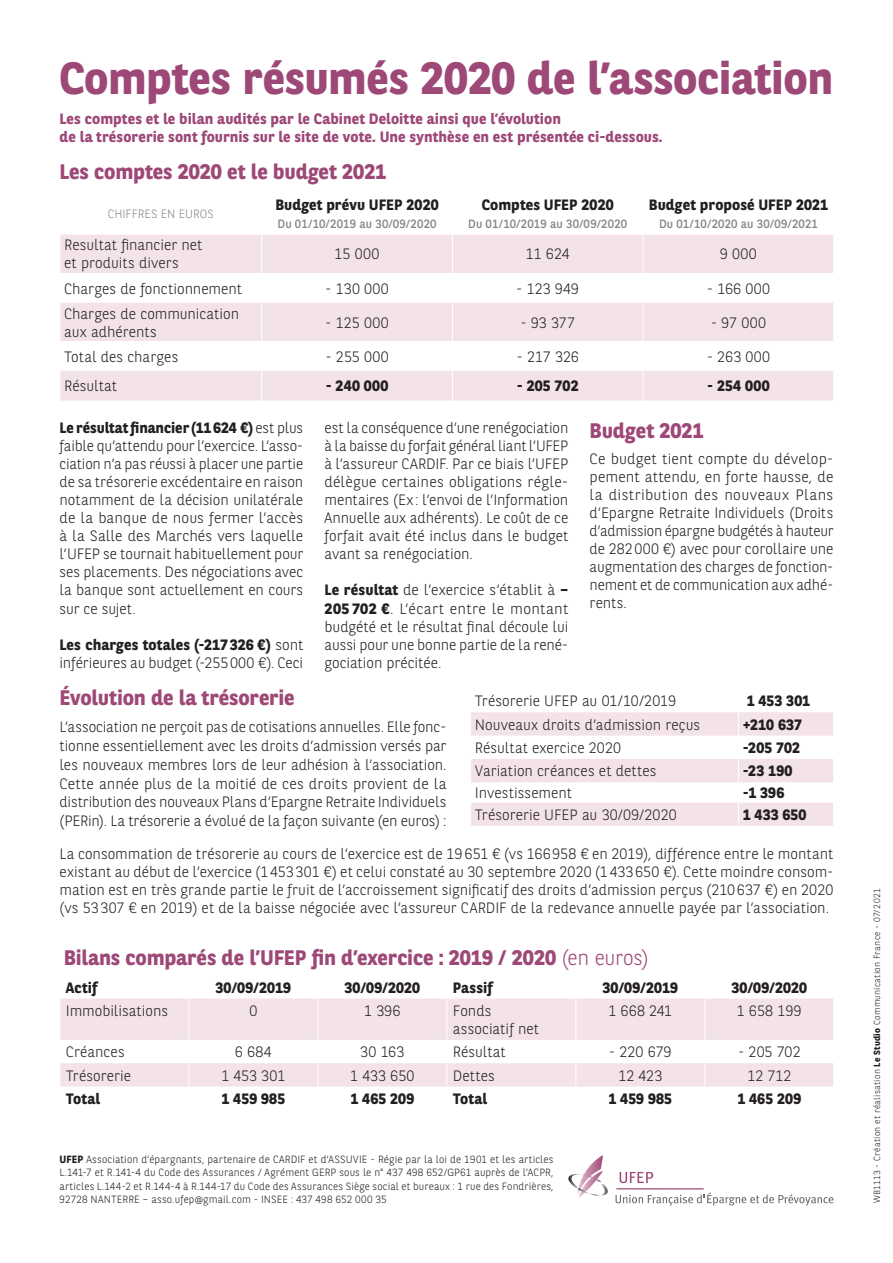
<style>
.page{position:relative;width:893px;height:1263px;background:#fff}
.page>*{position:absolute;margin:0;border:0;box-sizing:border-box;transform-origin:0 0}
.t1{font:700 45px "BNPP Sans";letter-spacing:-.005em;color:#9d4877}
.t2{font:700 21px "BNPP Sans";letter-spacing:-.005em;color:#9d4877}
.t3{font:300 15px/18px "BNPP Sans";color:#231f20;text-align:justify}
.t4{font:700 15px "BNPP Sans";letter-spacing:.01em;color:#231f20}
.t5{font:700 15px/18px "BNPP Sans";letter-spacing:.01em;color:#9d4877}
.t6{font:12px "BNPP Sans";letter-spacing:.015em;color:#848689}
.t7{font:300 12px "BNPP Sans";letter-spacing:.005em;color:#848689}
.t8{font:300 10.5px/13.5px "BNPP Sans";letter-spacing:.01em;color:#231f20;text-align:justify}
.t9{font:300 9px "BNPP Sans";letter-spacing:.03em;color:#231f20}
.s1{font-weight:700}
.s2{font-weight:300}
</style>
<div class="page">
<svg style="left:568px;top:1155px;width:40px;height:43px"></svg>
<hr style="left:616px;top:1188px;width:88px;height:1px;background:#9d4877">
<svg style="left:620px;top:1172px;width:33px;height:11px"></svg>
<svg style="left:615px;top:1189px;width:218px;height:17px"></svg>
<svg style="left:61px;top:235px;width:772px;height:165px;fill:#f3e2ea"></svg>
<hr style="left:261px;top:235px;width:1px;height:38px;background:#fff">
<hr style="left:452px;top:235px;width:1px;height:38px;background:#fff">
<hr style="left:643px;top:235px;width:1px;height:38px;background:#fff">
<hr style="left:261px;top:303px;width:1px;height:38px;background:#fff">
<hr style="left:452px;top:303px;width:1px;height:38px;background:#fff">
<hr style="left:643px;top:303px;width:1px;height:38px;background:#fff">
<svg style="left:60px;top:371px;width:1px;height:29px"></svg>
<svg style="left:261px;top:371px;width:1px;height:29px"></svg>
<svg style="left:452px;top:371px;width:1px;height:29px"></svg>
<svg style="left:643px;top:371px;width:1px;height:29px"></svg>
<svg style="left:471px;top:712px;width:362px;height:114px"></svg>
<svg style="left:61px;top:998px;width:772px;height:88px;fill:#f3e2ea"></svg>
<hr style="left:189px;top:998px;width:1px;height:42px;background:#fff">
<hr style="left:317px;top:998px;width:1px;height:42px;background:#fff">
<hr style="left:446px;top:998px;width:1px;height:42px;background:#fff">
<hr style="left:575px;top:998px;width:1px;height:42px;background:#fff">
<hr style="left:704px;top:998px;width:1px;height:42px;background:#fff">
<svg style="left:60px;top:1063px;width:1px;height:23px"></svg>
<svg style="left:189px;top:1063px;width:1px;height:23px"></svg>
<svg style="left:317px;top:1063px;width:1px;height:23px"></svg>
<svg style="left:704px;top:1063px;width:1px;height:23px"></svg>
<svg style="left:446px;top:1063px;width:1px;height:23px"></svg>
<svg style="left:575px;top:1063px;width:1px;height:23px"></svg>
<h1 class="t1" style="left:60px;top:47px;width:775px">Comptes résumés 2020 de l’association</h1>
<p class="t5" style="left:60px;top:109px;width:604px">Les comptes et le bilan audités par le Cabinet Deloitte ainsi que l’évolution<br>de la trésorerie sont fournis sur le site de vote. Une synthèse en est présentée ci-dessous.</p>
<h2 class="t2" style="left:60px;top:158px;width:328px">Les comptes 2020 et le budget 2021</h2>
<p class="t7" style="left:108px;top:206px;width:108px">CHIFFRES EN EUROS</p>
<p class="t4" style="left:275px;top:194px;width:165px">Budget prévu UFEP 2020</p>
<p class="t6" style="left:278px;top:216px;width:160px">Du 01/10/2019 au 30/09/2020</p>
<p class="t4" style="left:649px;top:194px;width:181px">Budget proposé UFEP 2021</p>
<p class="t6" style="left:659px;top:216px;width:160px">Du 01/10/2020 au 30/09/2021</p>
<p class="t4" style="left:482px;top:194px;width:133px">Comptes UFEP 2020</p>
<p class="t6" style="left:468px;top:216px;width:160px">Du 01/10/2019 au 30/09/2020</p>
<p class="t3" style="left:64px;top:236px;width:140px">Resultat financier net et produits divers</p>
<p class="t3" style="left:335px;top:245px;width:46px">15 000</p>
<p class="t3" style="left:526px;top:245px;width:45px">11 624</p>
<p class="t3" style="left:720px;top:245px;width:38px">9 000</p>
<p class="t3" style="left:64px;top:279px;width:179px">Charges de fonctionnement</p>
<p class="t3" style="left:325px;top:279px;width:65px">- 130 000</p>
<p class="t3" style="left:516px;top:279px;width:65px">- 123 949</p>
<p class="t3" style="left:707px;top:279px;width:65px">- 166 000</p>
<p class="t3" style="left:64px;top:304px;width:177px">Charges de communication aux adhérents</p>
<p class="t3" style="left:325px;top:313px;width:65px">- 125 000</p>
<p class="t3" style="left:520px;top:313px;width:56px">- 93 377</p>
<p class="t3" style="left:711px;top:313px;width:57px">- 97 000</p>
<p class="t3" style="left:64px;top:347px;width:116px">Total des charges</p>
<p class="t3" style="left:325px;top:347px;width:65px">- 255 000</p>
<p class="t3" style="left:517px;top:347px;width:64px">- 217 326</p>
<p class="t3" style="left:707px;top:347px;width:65px">- 263 000</p>
<p class="t3" style="left:64px;top:376px;width:54px">Résultat</p>
<p class="t4" style="left:326px;top:376px;width:64px">- 240 000</p>
<p class="t4" style="left:517px;top:376px;width:63px">- 205 702</p>
<p class="t4" style="left:707px;top:376px;width:64px">- 254 000</p>
<p class="t3" style="left:60px;top:418px;width:245px"><span class="s1">Le résultat financier (11624 €)</span> est plus faible qu’attendu pour l’exercice. L’asso&shy;ciation n’a pas réussi à placer une partie de sa trésorerie excédentaire en raison notamment de la décision unilatérale de la banque de nous fermer l’accès à la Salle des Marchés vers laquelle l’UFEP se tournait habituellement pour ses placements. Des négociations avec la banque sont actuellement en cours sur ce sujet.</p>
<p class="t3" style="left:60px;top:635px;width:245px"><span class="s1">Les charges totales (-217326 €)</span> sont inférieures au budget (-255000 €). Ceci</p>
<p class="t3" style="left:325px;top:418px;width:245px">est la conséquence d’une renégociation à la baisse du forfait général liant l’UFEP à l’assureur CARDIF. Par ce biais l’UFEP délègue certaines obligations régle&shy;mentaires (Ex: l’envoi de l’Information Annuelle aux adhérents). Le coût de ce forfait avait été inclus dans le budget avant sa renégociation.</p>
<p class="t3" style="left:325px;top:580px;width:245px"><span class="s1">Le résultat</span> de l’exercice s’établit à <span class="s1">– 205 702 €</span>. L’écart entre le montant budgété et le résultat final découle lui aussi pour une bonne partie de la rené&shy;gociation précitée.</p>
<h2 class="t2" style="left:590px;top:416px;width:115px">Budget 2021</h2>
<p class="t3" style="left:590px;top:449px;width:245px">Ce budget tient compte du dévelop&shy;pement attendu, en forte hausse, de la distribution des nouveaux Plans d’Epargne Retraite Individuels (Droits d’admission épargne budgétés à hauteur de 282000 €) avec pour corollaire une augmentation des charges de fonction&shy;nement et de communication aux adhé&shy;rents.</p>
<h2 class="t2" style="left:60px;top:683px;width:237px">Évolution de la trésorerie</h2>
<p class="t3" style="left:60px;top:717px;width:388px;line-height:18.9px">L’association ne perçoit pas de cotisations annuelles. Elle fonc&shy;tionne essentiellement avec les droits d’admission versés par les nouveaux membres lors de leur adhésion à l’association.<br>Cette année plus de la moitié de ces droits provient de la distribution des nouveaux Plans d’Epargne Retraite Individuels (PERin). La trésorerie a évolué de la façon suivante (en euros) :</p>
<p class="t3" style="left:475px;top:691px;width:203px">Trésorerie UFEP au 01/10/2019</p>
<p class="t4" style="left:747px;top:691px;width:65px">1 453 301</p>
<p class="t3" style="left:475px;top:715px;width:227px">Nouveaux droits d’admission reçus</p>
<p class="t4" style="left:743px;top:714px;width:61px">+210 637</p>
<p class="t3" style="left:475px;top:738px;width:148px">Résultat exercice 2020</p>
<p class="t4" style="left:743px;top:737px;width:59px">-205 702</p>
<p class="t3" style="left:475px;top:761px;width:183px">Variation créances et dettes</p>
<p class="t4" style="left:743px;top:761px;width:51px">-23 190</p>
<p class="t3" style="left:475px;top:783px;width:99px">Investissement</p>
<p class="t4" style="left:743px;top:783px;width:43px">-1 396</p>
<p class="t3" style="left:475px;top:805px;width:203px">Trésorerie UFEP au 30/09/2020</p>
<p class="t4" style="left:743px;top:804px;width:65px">1 433 650</p>
<p class="t3" style="left:60px;top:844px;width:775px">La consommation de trésorerie au cours de l’exercice est de 19651 € (vs 166958 € en 2019), différence entre le montant existant au début de l’exercice (1453301 €) et celui constaté au 30 septembre 2020 (1433650 €). Cette moindre consom&shy;mation est en très grande partie le fruit de l’accroissement significatif des droits d’admission perçus (210637 €) en 2020 (vs 53307 € en 2019) et de la baisse négociée avec l’assureur CARDIF de la redevance annuelle payée par l’association.</p>
<h2 class="t2" style="left:64px;top:943px;width:586px">Bilans comparés de l’UFEP fin d’exercice : 2019 / 2020 <span class="s2">(en euros)</span></h2>
<p class="t4" style="left:66px;top:977px;width:33px">Actif</p>
<p class="t4" style="left:215px;top:977px;width:77px">30/09/2019</p>
<p class="t4" style="left:344px;top:977px;width:77px">30/09/2020</p>
<p class="t4" style="left:453px;top:977px;width:41px">Passif</p>
<p class="t4" style="left:602px;top:977px;width:77px">30/09/2019</p>
<p class="t4" style="left:731px;top:977px;width:77px">30/09/2020</p>
<p class="t3" style="left:66px;top:1001px;width:104px">Immobilisations</p>
<p class="t3" style="left:249px;top:1001px;width:9px">0</p>
<p class="t3" style="left:364px;top:1001px;width:38px">1 396</p>
<p class="t3" style="left:453px;top:1001px;width:88px">Fonds associatif net</p>
<p class="t3" style="left:608px;top:1001px;width:65px">1 668 241</p>
<p class="t3" style="left:737px;top:1001px;width:66px">1 658 199</p>
<p class="t3" style="left:66px;top:1042px;width:60px">Créances</p>
<p class="t3" style="left:235px;top:1042px;width:38px">6 684</p>
<p class="t3" style="left:360px;top:1042px;width:46px">30 163</p>
<p class="t3" style="left:453px;top:1042px;width:54px">Résultat</p>
<p class="t3" style="left:609px;top:1042px;width:64px">- 220 679</p>
<p class="t3" style="left:738px;top:1042px;width:64px">- 205 702</p>
<p class="t3" style="left:66px;top:1066px;width:67px">Trésorerie</p>
<p class="t3" style="left:221px;top:1066px;width:65px">1 453 301</p>
<p class="t3" style="left:350px;top:1066px;width:66px">1 433 650</p>
<p class="t3" style="left:453px;top:1066px;width:44px">Dettes</p>
<p class="t3" style="left:618px;top:1066px;width:45px">12 423</p>
<p class="t3" style="left:747px;top:1066px;width:46px">12 712</p>
<p class="t4" style="left:66px;top:1088px;width:36px">Total</p>
<p class="t4" style="left:221px;top:1088px;width:65px">1 459 985</p>
<p class="t4" style="left:350px;top:1088px;width:66px">1 465 209</p>
<p class="t4" style="left:453px;top:1088px;width:36px">Total</p>
<p class="t4" style="left:608px;top:1088px;width:65px">1 459 985</p>
<p class="t4" style="left:737px;top:1088px;width:66px">1 465 209</p>
<p class="t8" style="left:60px;top:1152px;width:496px"><span class="s1">UFEP</span> Association d’épargnants, partenaire de CARDIF et d’ASSUVIE - Régie par la loi de 1901 et les articles L.141-7 et R.141-4 du Code des Assurances / Agrément GERP sous le n° 437 498 652/GP61 auprès de l’ACPR, articles L.144-2 et R.144-4 à R.144-17 du Code des Assurances Siège social et bureaux : 1 rue des Fondrières, 92728 NANTERRE – asso.ufep@gmail.com - INSEE : 437 498 652 000 35</p>
<p class="t9" style="left:871px;top:1203px;width:317px;rotate:-90deg">WB1113 - Création et réalisation <span class="s1">Le Studio</span> Communication France - 07/2 021</p>
</div>
